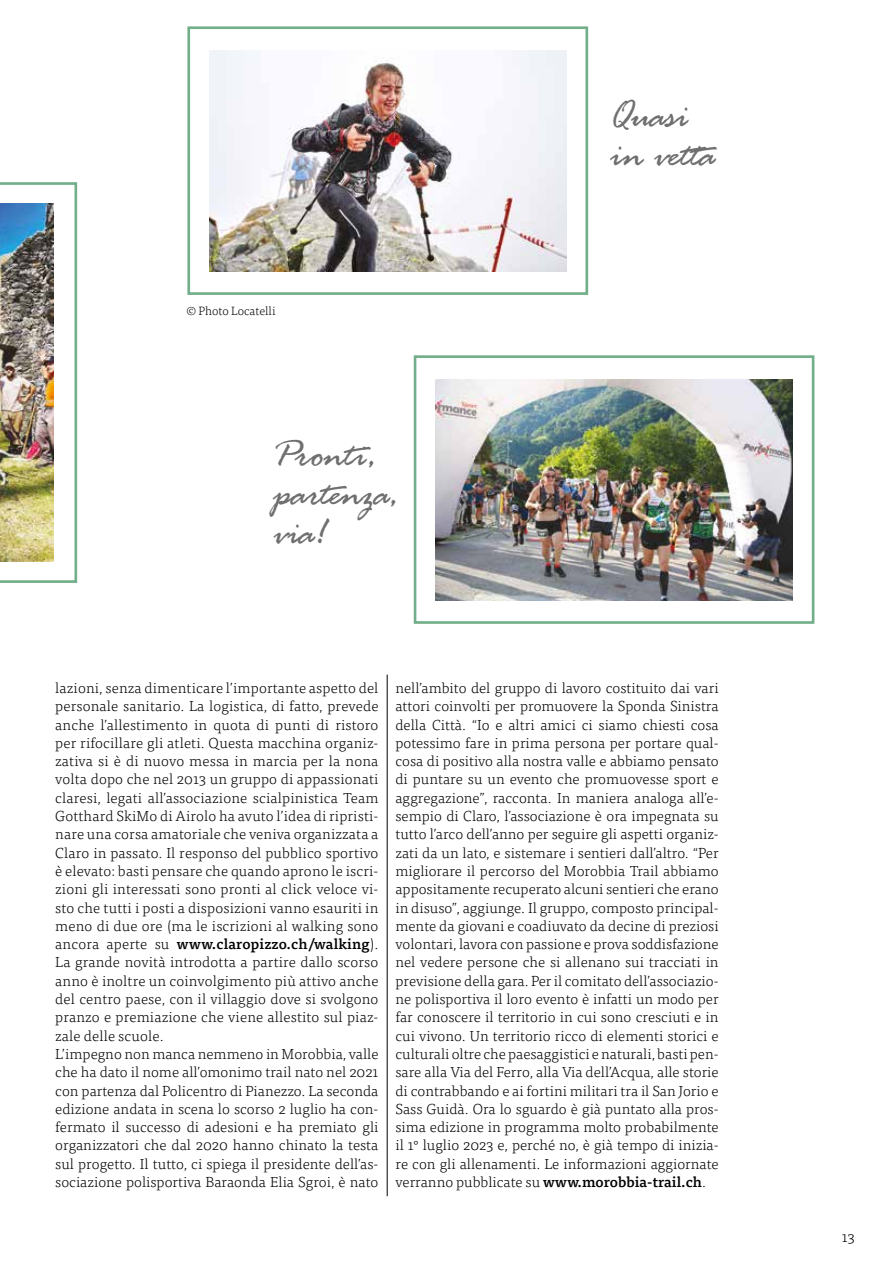
<style>
.page{position:relative;width:893px;height:1263px;background:#fff}
.page>*{position:absolute;margin:0;border:0;box-sizing:border-box;transform-origin:0 0}
.t1{font:40.5px/38.8px "Rage Italic Std";color:#706f6f}
.t2{font:500 30px "Tisa Sans OT";color:#fff}
.t3{font:300 14.7px "Tisa OT";color:#000}
.t4{font:300 14.55px/18.3px "Tisa OT";letter-spacing:.01em;color:#000}
.t5{font:300 12px "Tisa OT";color:#000}
.s1{font-weight:500}
</style>
<div class="page">
<hr style="left:387px;top:675px;width:1px;height:521px;background:#000">
<div style="left:414px;top:355px;width:400px;height:269px;border:3px solid #73ae8a"></div>
<div style="left:187px;top:26px;width:401px;height:269px;border:3px solid #73ae8a"></div>
<img style="left:435px;top:379px;width:358px;height:221px">
<img style="left:209px;top:50px;width:357px;height:221px">
<svg style="left:0;top:182px;width:77px;height:401px"></svg>
<img style="left:0;top:204px;width:53px;height:357px">
<p class="t5" style="left:186px;top:304px;width:91px">© Photo Locatelli</p>
<h1 class="t1" style="left:274px;top:441px;width:127px">Pronti, partenza, via!</h1>
<h1 class="t1" style="left:611px;top:101px;width:106px">Quasi in vetta</h1>
<p class="t4" style="left:55px;top:679px;width:325px">lazioni, senza dimenticare l’importante aspetto del personale sanitario. La logistica, di fatto, prevede anche l’allestimento in quota di punti di ristoro per rifocillare gli atleti. Questa macchina organiz&shy;zativa si è di nuovo messa in marcia per la nona volta dopo che nel 2013 un gruppo di appassionati claresi, legati all’associazione scialpinistica Team Gotthard SkiMo di Airolo ha avuto l’idea di ripristi&shy;nare una corsa amatoriale che veniva organizzata a Claro in passato. Il responso del pubblico sportivo è elevato: basti pensare che quando aprono le iscri&shy;zioni gli interessati sono pronti al click veloce vi&shy;sto che tutti i posti a disposizioni vanno esauriti in meno di due ore (ma le iscrizioni al walking sono ancora aperte su <span class="s1">www.claropizzo.ch/walking</span>).<br>La grande novità introdotta a partire dallo scorso anno è inoltre un coinvolgimento più attivo anche del centro paese, con il villaggio dove si svolgono pranzo e premiazione che viene allestito sul piaz&shy;zale delle scuole.<br>L’impegno non manca nemmeno in Morobbia, valle che ha dato il nome all’omonimo trail nato nel 2021 con partenza dal Policentro di Pianezzo. La seconda edizione andata in scena lo scorso 2 luglio ha con&shy;fermato il successo di adesioni e ha premiato gli organizzatori che dal 2020 hanno chinato la testa sul progetto. Il tutto, ci spiega il presidente dell’as&shy;sociazione polisportiva Baraonda Elia Sgroi, è nato</p>
<p class="t4" style="left:395px;top:679px;width:325px;text-align:justify">nell’ambito del gruppo di lavoro costituito dai vari attori coinvolti per promuovere la Sponda Sinistra della Città. “Io e altri amici ci siamo chiesti cosa potessimo fare in prima persona per portare qual&shy;cosa di positivo alla nostra valle e abbiamo pensato di puntare su un evento che promuovesse sport e aggregazione”, racconta. In maniera analoga all’e&shy;sempio di Claro, l’associazione è ora impegnata su tutto l’arco dell’anno per seguire gli aspetti organiz&shy;zati da un lato, e sistemare i sentieri dall’altro. “Per migliorare il percorso del Morobbia Trail abbiamo appositamente recuperato alcuni sentieri che erano in disuso”, aggiunge. Il gruppo, composto principal&shy;mente da giovani e coadiuvato da decine di preziosi volontari, lavora con passione e prova soddisfazione nel vedere persone che si allenano sui tracciati in previsione della gara. Per il comitato dell’associazio&shy;ne polisportiva il loro evento è infatti un modo per far conoscere il territorio in cui sono cresciuti e in cui vivono. Un territorio ricco di elementi storici e culturali oltre che paesaggistici e naturali, basti pen&shy;sare alla Via del Ferro, alla Via dell’Acqua, alle storie di contrabbando e ai fortini militari tra il San Jorio e Sass Guidà. Ora lo sguardo è già puntato alla pros&shy;sima edizione in programma molto probabilmente il 1° luglio 2023 e, perché no, è già tempo di inizia&shy;re con gli allenamenti. Le informazioni aggiornate verranno pubblicate su <span class="s1">www.morobbia-trail.ch</span>.</p>
<h2 class="t2" style="left:682px;top:1011px;width:15px">*</h2>
<p class="t3" style="left:842px;top:1228px;width:14px">13</p>
</div>
